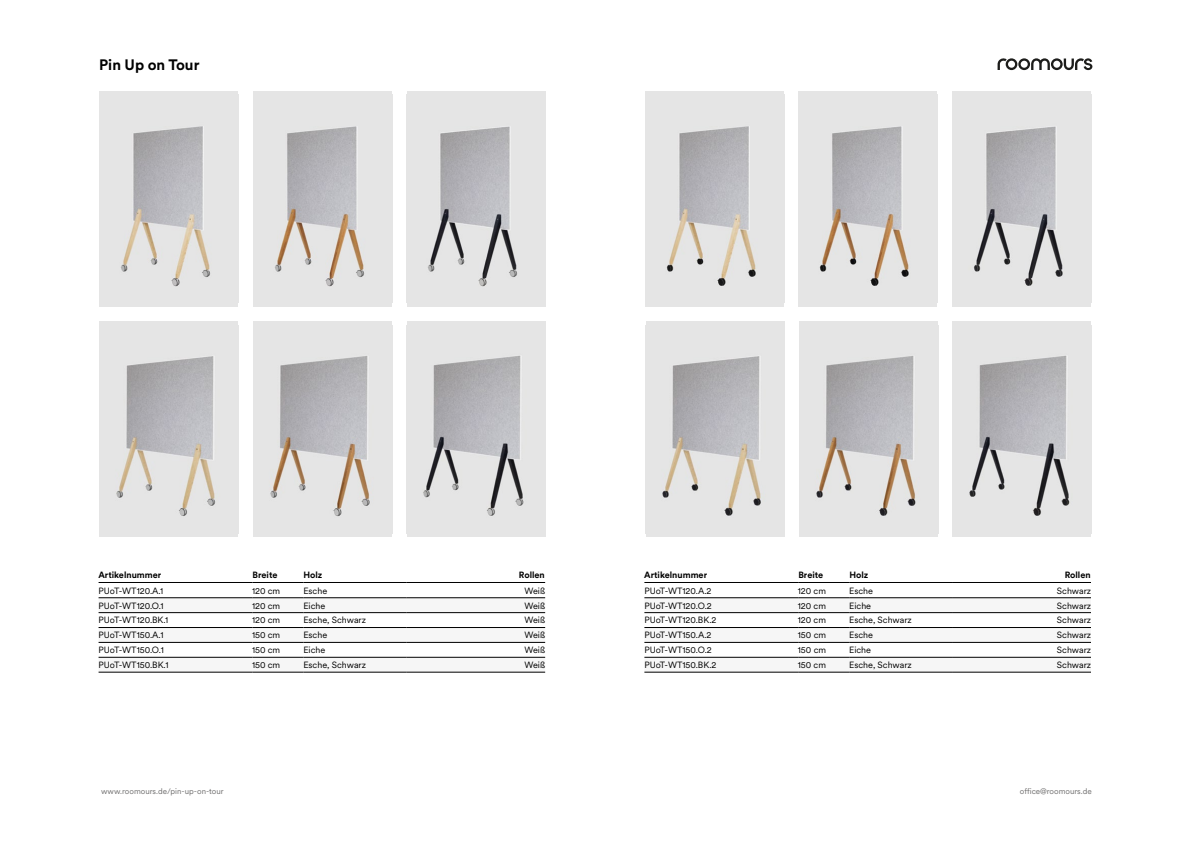
<style>
.page{position:relative;width:1191px;height:842px;background:#fff}
.page>*{position:absolute;margin:0;border:0;box-sizing:border-box;transform-origin:0 0}
.t1{font:700 15px "Circular XX";color:#000}
.t2{font:9px "Circular XX";color:#000}
.t3{font:700 9px "Circular XX";color:#000}
.t4{font:8px "Circular XX";color:#706f6f}
</style>
<div class="page">
<svg style="left:997px;top:58px;width:95px;height:12px"></svg>
<div style="left:99px;top:91px;width:139px;height:215px;background:#e5e5e5"></div>
<img style="left:121px;top:126px;width:89px;height:161px">
<div style="left:253px;top:91px;width:139px;height:215px;background:#e5e5e5"></div>
<img style="left:275px;top:126px;width:89px;height:161px">
<div style="left:407px;top:91px;width:139px;height:215px;background:#e5e5e5"></div>
<img style="left:428px;top:126px;width:89px;height:161px">
<div style="left:99px;top:321px;width:139px;height:216px;background:#e5e5e5"></div>
<img style="left:116px;top:356px;width:99px;height:160px">
<div style="left:253px;top:321px;width:139px;height:216px;background:#e5e5e5"></div>
<img style="left:270px;top:356px;width:100px;height:161px">
<div style="left:407px;top:321px;width:139px;height:216px;background:#e5e5e5"></div>
<img style="left:423px;top:356px;width:101px;height:160px">
<div style="left:645px;top:91px;width:139px;height:215px;background:#e5e5e5"></div>
<img style="left:666px;top:126px;width:90px;height:160px">
<div style="left:798px;top:91px;width:139px;height:215px;background:#e5e5e5"></div>
<img style="left:819px;top:126px;width:90px;height:160px">
<div style="left:952px;top:91px;width:139px;height:215px;background:#e5e5e5"></div>
<img style="left:974px;top:126px;width:89px;height:160px">
<div style="left:645px;top:321px;width:139px;height:216px;background:#e5e5e5"></div>
<img style="left:662px;top:356px;width:99px;height:160px">
<div style="left:799px;top:321px;width:139px;height:216px;background:#e5e5e5"></div>
<img style="left:816px;top:356px;width:100px;height:160px">
<div style="left:952px;top:321px;width:139px;height:216px;background:#e5e5e5"></div>
<img style="left:969px;top:356px;width:101px;height:160px">
<svg style="left:99px;top:597px;width:446px;height:75px"></svg>
<hr style="left:99px;top:582px;width:153px;height:1px;background:#000">
<hr style="left:252px;top:582px;width:51px;height:1px;background:#000">
<hr style="left:303px;top:582px;width:103px;height:1px;background:#000">
<hr style="left:406px;top:582px;width:139px;height:1px;background:#000">
<hr style="left:99px;top:598px;width:153px;height:1px;background:#000">
<hr style="left:252px;top:598px;width:51px;height:1px;background:#000">
<hr style="left:303px;top:598px;width:103px;height:1px;background:#000">
<hr style="left:406px;top:598px;width:139px;height:1px;background:#000">
<hr style="left:99px;top:612px;width:153px;height:1px;background:#000">
<hr style="left:252px;top:612px;width:51px;height:1px;background:#000">
<hr style="left:303px;top:612px;width:103px;height:1px;background:#000">
<hr style="left:406px;top:612px;width:139px;height:1px;background:#000">
<hr style="left:99px;top:627px;width:153px;height:1px;background:#000">
<hr style="left:252px;top:627px;width:51px;height:1px;background:#000">
<hr style="left:303px;top:627px;width:103px;height:1px;background:#000">
<hr style="left:406px;top:627px;width:139px;height:1px;background:#000">
<hr style="left:99px;top:642px;width:153px;height:1px;background:#000">
<hr style="left:252px;top:642px;width:51px;height:1px;background:#000">
<hr style="left:303px;top:642px;width:103px;height:1px;background:#000">
<hr style="left:406px;top:642px;width:139px;height:1px;background:#000">
<hr style="left:99px;top:657px;width:153px;height:1px;background:#000">
<hr style="left:252px;top:657px;width:51px;height:1px;background:#000">
<hr style="left:303px;top:657px;width:103px;height:1px;background:#000">
<hr style="left:406px;top:657px;width:139px;height:1px;background:#000">
<hr style="left:99px;top:672px;width:153px;height:1px;background:#000">
<hr style="left:252px;top:672px;width:51px;height:1px;background:#000">
<hr style="left:303px;top:672px;width:103px;height:1px;background:#000">
<hr style="left:406px;top:672px;width:139px;height:1px;background:#000">
<svg style="left:644px;top:597px;width:447px;height:75px"></svg>
<hr style="left:644px;top:582px;width:154px;height:1px;background:#000">
<hr style="left:798px;top:582px;width:51px;height:1px;background:#000">
<hr style="left:849px;top:582px;width:103px;height:1px;background:#000">
<hr style="left:952px;top:582px;width:139px;height:1px;background:#000">
<hr style="left:644px;top:598px;width:154px;height:1px;background:#000">
<hr style="left:798px;top:598px;width:51px;height:1px;background:#000">
<hr style="left:849px;top:598px;width:103px;height:1px;background:#000">
<hr style="left:952px;top:598px;width:139px;height:1px;background:#000">
<hr style="left:644px;top:612px;width:154px;height:1px;background:#000">
<hr style="left:798px;top:612px;width:51px;height:1px;background:#000">
<hr style="left:849px;top:612px;width:103px;height:1px;background:#000">
<hr style="left:952px;top:612px;width:139px;height:1px;background:#000">
<hr style="left:644px;top:627px;width:154px;height:1px;background:#000">
<hr style="left:798px;top:627px;width:51px;height:1px;background:#000">
<hr style="left:849px;top:627px;width:103px;height:1px;background:#000">
<hr style="left:952px;top:627px;width:139px;height:1px;background:#000">
<hr style="left:644px;top:642px;width:154px;height:1px;background:#000">
<hr style="left:798px;top:642px;width:51px;height:1px;background:#000">
<hr style="left:849px;top:642px;width:103px;height:1px;background:#000">
<hr style="left:952px;top:642px;width:139px;height:1px;background:#000">
<hr style="left:644px;top:657px;width:154px;height:1px;background:#000">
<hr style="left:798px;top:657px;width:51px;height:1px;background:#000">
<hr style="left:849px;top:657px;width:103px;height:1px;background:#000">
<hr style="left:952px;top:657px;width:139px;height:1px;background:#000">
<hr style="left:644px;top:672px;width:154px;height:1px;background:#000">
<hr style="left:798px;top:672px;width:51px;height:1px;background:#000">
<hr style="left:849px;top:672px;width:103px;height:1px;background:#000">
<hr style="left:952px;top:672px;width:139px;height:1px;background:#000">
<h1 class="t1" style="left:99px;top:55px;width:102px">Pin Up on Tour</h1>
<p class="t3" style="left:98px;top:569px;width:64px">Artikelnummer</p>
<p class="t3" style="left:252px;top:569px;width:26px">Breite</p>
<p class="t3" style="left:303px;top:569px;width:20px">Holz</p>
<p class="t3" style="left:519px;top:569px;width:27px">Rollen</p>
<p class="t2" style="left:99px;top:584px;width:66px">PUoT-WT120.A.1</p>
<p class="t2" style="left:252px;top:584px;width:30px">120 cm</p>
<p class="t2" style="left:303px;top:584px;width:25px">Esche</p>
<p class="t2" style="left:524px;top:584px;width:22px">Weiß</p>
<p class="t2" style="left:99px;top:599px;width:67px">PUoT-WT120.O.1</p>
<p class="t2" style="left:252px;top:599px;width:30px">120 cm</p>
<p class="t2" style="left:303px;top:599px;width:23px">Eiche</p>
<p class="t2" style="left:524px;top:599px;width:22px">Weiß</p>
<p class="t2" style="left:99px;top:614px;width:71px">PUoT-WT120.BK.1</p>
<p class="t2" style="left:252px;top:614px;width:30px">120 cm</p>
<p class="t2" style="left:303px;top:614px;width:64px">Esche, Schwarz</p>
<p class="t2" style="left:524px;top:614px;width:22px">Weiß</p>
<p class="t2" style="left:99px;top:629px;width:66px">PUoT-WT150.A.1</p>
<p class="t2" style="left:252px;top:629px;width:30px">150 cm</p>
<p class="t2" style="left:303px;top:629px;width:25px">Esche</p>
<p class="t2" style="left:524px;top:629px;width:22px">Weiß</p>
<p class="t2" style="left:99px;top:644px;width:67px">PUoT-WT150.O.1</p>
<p class="t2" style="left:252px;top:644px;width:30px">150 cm</p>
<p class="t2" style="left:303px;top:644px;width:23px">Eiche</p>
<p class="t2" style="left:524px;top:644px;width:22px">Weiß</p>
<p class="t2" style="left:99px;top:659px;width:71px">PUoT-WT150.BK.1</p>
<p class="t2" style="left:252px;top:659px;width:30px">150 cm</p>
<p class="t2" style="left:303px;top:659px;width:64px">Esche, Schwarz</p>
<p class="t2" style="left:524px;top:659px;width:22px">Weiß</p>
<p class="t3" style="left:644px;top:569px;width:64px">Artikelnummer</p>
<p class="t3" style="left:798px;top:569px;width:26px">Breite</p>
<p class="t3" style="left:849px;top:569px;width:20px">Holz</p>
<p class="t3" style="left:1064px;top:569px;width:27px">Rollen</p>
<p class="t2" style="left:644px;top:584px;width:69px">PUoT-WT120.A.2</p>
<p class="t2" style="left:798px;top:584px;width:30px">120 cm</p>
<p class="t2" style="left:849px;top:584px;width:25px">Esche</p>
<p class="t2" style="left:1057px;top:584px;width:36px">Schwarz</p>
<p class="t2" style="left:644px;top:599px;width:69px">PUoT-WT120.O.2</p>
<p class="t2" style="left:798px;top:599px;width:30px">120 cm</p>
<p class="t2" style="left:849px;top:599px;width:23px">Eiche</p>
<p class="t2" style="left:1057px;top:599px;width:36px">Schwarz</p>
<p class="t2" style="left:644px;top:614px;width:74px">PUoT-WT120.BK.2</p>
<p class="t2" style="left:798px;top:614px;width:30px">120 cm</p>
<p class="t2" style="left:849px;top:614px;width:64px">Esche, Schwarz</p>
<p class="t2" style="left:1057px;top:614px;width:36px">Schwarz</p>
<p class="t2" style="left:644px;top:629px;width:69px">PUoT-WT150.A.2</p>
<p class="t2" style="left:798px;top:629px;width:30px">150 cm</p>
<p class="t2" style="left:849px;top:629px;width:25px">Esche</p>
<p class="t2" style="left:1057px;top:629px;width:36px">Schwarz</p>
<p class="t2" style="left:644px;top:644px;width:69px">PUoT-WT150.O.2</p>
<p class="t2" style="left:798px;top:644px;width:30px">150 cm</p>
<p class="t2" style="left:849px;top:644px;width:23px">Eiche</p>
<p class="t2" style="left:1057px;top:644px;width:36px">Schwarz</p>
<p class="t2" style="left:644px;top:659px;width:74px">PUoT-WT150.BK.2</p>
<p class="t2" style="left:797px;top:659px;width:30px">150 cm</p>
<p class="t2" style="left:849px;top:659px;width:64px">Esche, Schwarz</p>
<p class="t2" style="left:1057px;top:659px;width:36px">Schwarz</p>
<p class="t4" style="left:101px;top:785px;width:124px">www.roomours.de/pin-up-on-tour</p>
<p class="t4" style="left:1019px;top:785px;width:73px">office@roomours.de</p>
</div>
